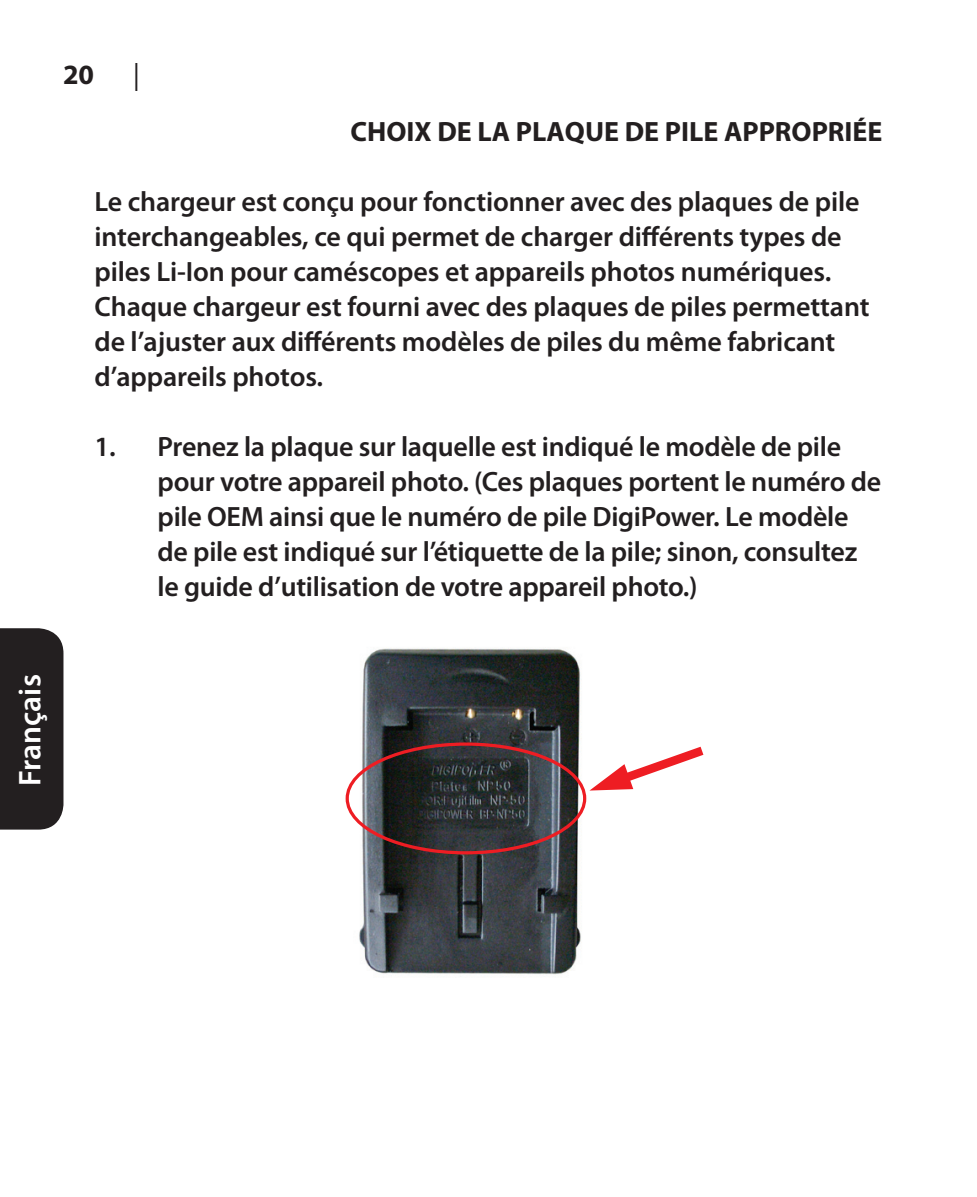
<style>
.page{position:relative;width:977px;height:1197px;background:#fff}
.page>*{position:absolute;margin:0;border:0;box-sizing:border-box;transform-origin:0 0}
.t1{font:600 31.5px "Myriad Pro";color:#fff}
.t2{font:600 28px/35px "Myriad Pro";letter-spacing:-.01em;color:#231f20}
.t3{font:700 28px "Myriad Pro";color:#231f20}
.t4{font:28px "Myriad Pro";color:#231f20}
</style>
<div class="page">
<div style="left:0;top:628px;width:63px;height:202px;background:#231f20"></div>
<img style="left:347px;top:647px;width:240px;height:330px">
<div style="left:345px;top:742px;width:241px;height:112px;border:3px solid #ee1d23;border-radius:50%"></div>
<svg style="left:589px;top:747px;width:114px;height:44px"></svg>
<p class="t3" style="left:63px;top:56px;width:33px">20</p>
<p class="t4" style="left:133px;top:57px;width:8px">|</p>
<p class="t3" style="left:350px;top:114px;width:328px">CHOIX DELAPLAQUEDEPILE</p>
<p class="t3" style="left:724px;top:114px;width:17px">APPROPRIÉE</p>
<p class="t2" style="left:95px;top:184px;width:776px">Le chargeur est conçu pour fonctionner avec des plaques de pile interchangeables, ce qui permet de charger différents types de piles Li-Ion pour caméscopes et appareils photos numériques.<br>Chaque chargeur est fourni avec des plaques de piles permettant de l’ajuster aux différents modèles de piles du même fabricant d’appareils photos.</p>
<p class="t2" style="left:158px;top:429px;width:725px;text-indent:-63px">1. Prenez la plaque sur laquelle est indiqué le modèle de pile pour votre appareil photo. (Ces plaques portent le numéro de pile OEM ainsi que le numéro de pile DigiPower. Le modèle de pile est indiqué sur l’étiquette de la pile; sinon, consultez le guide d’utilisation de votre appareil photo.)</p>
<p class="t1" style="left:10px;top:786px;width:113px;rotate:-90deg">Français</p>
</div>
